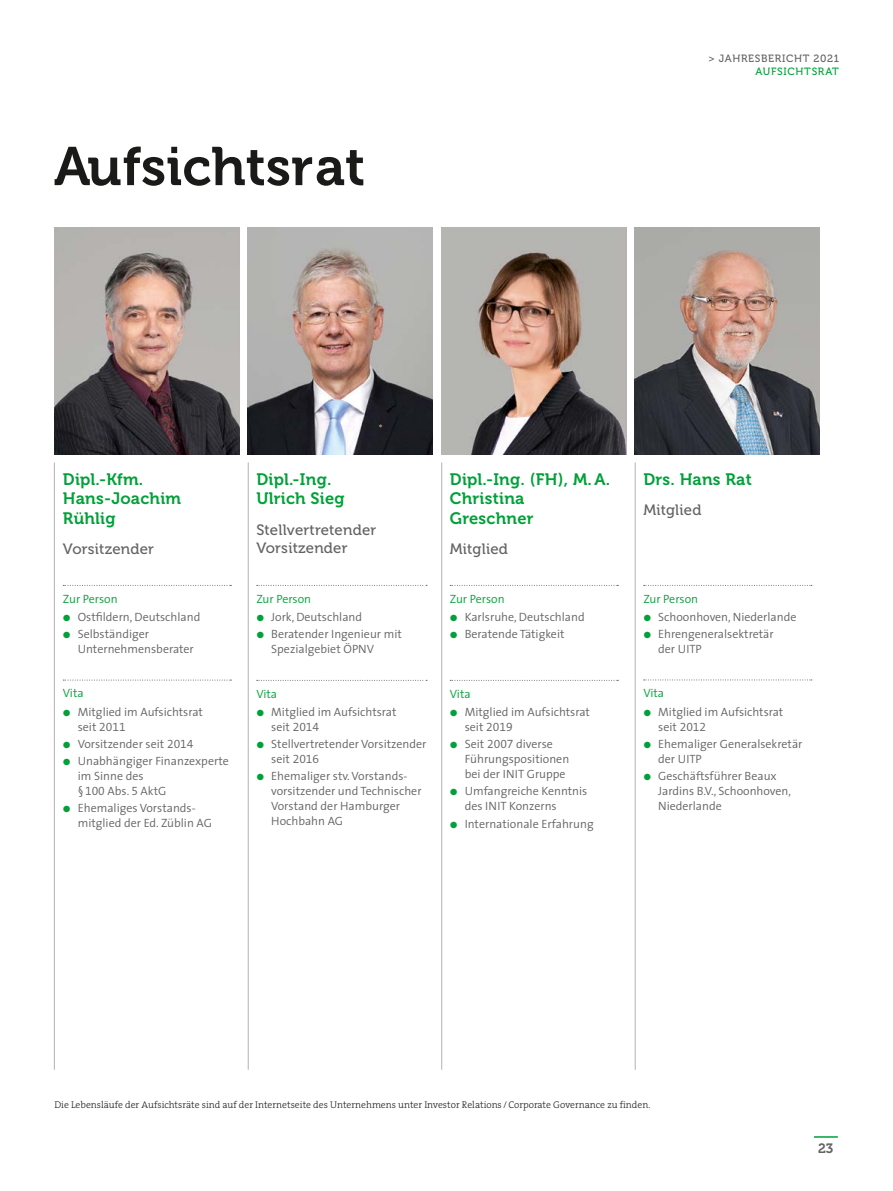
<style>
.page{position:relative;width:893px;height:1191px;background:#fff}
.page>*{position:absolute;margin:0;border:0;box-sizing:border-box;transform-origin:0 0}
.t1{font:54px "Museo 700";color:#1a1a18}
.t2{font:16.5px/19.5px "Museo 700";letter-spacing:.015em;color:#00a139}
.t3{font:15px/18px "Museo 500";letter-spacing:.015em;color:#636362}
.t4{font:13.5px "Museo 700";color:#636362}
.t5{font:300 12px/15px "The Sans";color:#636362}
.t6{font:10.5px "Museo 500";letter-spacing:.06em;color:#636362}
.t7{font:10.5px "Museo 500";letter-spacing:.065em;color:#00a139}
.t8{font:300 9.75px "The Serif";color:#1a1a18}
.s1{color:#00a139}
.s2{font-family:"The Sans Semi Light Expert";font-weight:400;font-size:9px;color:#00a139}
.s3{font-family:"The Sans Semi Light Expert";font-weight:400}
</style>
<div class="page">
<svg style="left:814px;top:1136px;width:24px;height:1px"></svg>
<img style="left:54px;top:228px;width:185px;height:226px">
<img style="left:248px;top:228px;width:185px;height:226px">
<img style="left:441px;top:228px;width:185px;height:226px">
<img style="left:635px;top:228px;width:185px;height:226px">
<svg style="left:450px;top:585px;width:168px;height:1px"></svg>
<svg style="left:450px;top:680px;width:168px;height:1px"></svg>
<svg style="left:63px;top:585px;width:168px;height:1px"></svg>
<svg style="left:63px;top:679px;width:168px;height:1px"></svg>
<svg style="left:257px;top:585px;width:170px;height:1px"></svg>
<svg style="left:257px;top:680px;width:170px;height:1px"></svg>
<svg style="left:644px;top:585px;width:168px;height:1px"></svg>
<svg style="left:644px;top:679px;width:168px;height:1px"></svg>
<hr style="left:54px;top:462px;width:1px;height:607px;background:#b1b2b3">
<hr style="left:248px;top:462px;width:1px;height:607px;background:#b1b2b3">
<hr style="left:441px;top:462px;width:1px;height:607px;background:#b1b2b3">
<hr style="left:635px;top:462px;width:1px;height:607px;background:#b1b2b3">
<h1 class="t1" style="left:54px;top:136px;width:313px">Aufsichtsrat</h1>
<p class="t6" style="left:709px;top:53px;width:132px">&gt; JAHRESBERICHT 2021</p>
<p class="t7" style="left:755px;top:66px;width:85px">AUFSICHTSRAT</p>
<h2 class="t2" style="left:63px;top:469px;width:120px">Dipl.-Kfm.<br>Hans-Joachim<br>Rühlig</h2>
<p class="t3" style="left:63px;top:540px;width:93px">Vorsitzender</p>
<p class="t5" style="left:63px;top:589px;width:139px;line-height:18.5px"><span class="s1">Zur Person<br></span><span class="s2">ö</span> Ostfildern, Deutschland</p>
<p class="t5" style="left:78px;top:626px;width:118px;text-indent:-15px"><span class="s2">ö</span> Selbständiger<br>Unternehmensberater</p>
<p class="t5" style="left:63px;top:684px;width:142px;line-height:18.5px"><span class="s1">Vita<br></span><span class="s2">ö</span> Mitglied im Aufsichtsrat</p>
<p class="t5" style="left:63px;top:718px;width:168px;line-height:17.1px;text-indent:15px">seit <span class="s3">2011<br></span><span class="s2">ö</span> Vorsitzender seit <span class="s3">2014<br></span><span class="s2">ö</span> Unabhängiger Finanzexperte</p>
<p class="t5" style="left:78px;top:768px;width:90px">im Sinne des §<span class="s3">100</span> Abs. <span class="s3">5</span> AktG</p>
<p class="t5" style="left:78px;top:800px;width:136px;text-indent:-15px"><span class="s2">ö</span> Ehemaliges Vorstands&shy;mitglied der Ed. Züblin AG</p>
<h2 class="t2" style="left:256px;top:469px;width:90px">Dipl.-Ing.<br>Ulrich Sieg</h2>
<p class="t3" style="left:256px;top:521px;width:122px">Stellvertretender<br>Vorsitzender</p>
<p class="t5" style="left:256px;top:589px;width:107px;line-height:18.5px"><span class="s1">Zur Person<br></span><span class="s2">ö</span> Jork, Deutschland</p>
<p class="t5" style="left:271px;top:626px;width:132px;text-indent:-15px"><span class="s2">ö</span> Beratender Ingenieur mit<br>Spezialgebiet ÖPNV</p>
<p class="t5" style="left:256px;top:684px;width:142px;line-height:18.5px"><span class="s1">Vita<br></span><span class="s2">ö</span> Mitglied im Aufsichtsrat</p>
<p class="t5" style="left:256px;top:718px;width:172px;line-height:17.1px;text-indent:15px">seit <span class="s3">2014<br></span><span class="s2">ö</span> Stellvertretender Vorsitzender</p>
<p class="t5" style="left:256px;top:750px;width:153px;line-height:17.1px;text-indent:15px">seit <span class="s3">2016<br></span><span class="s2">ö</span> Ehemaliger stv. Vorstands-</p>
<p class="t5" style="left:271px;top:783px;width:152px">vorsitzender und Technischer<br>Vorstand der Hamburger<br>Hochbahn AG</p>
<h2 class="t2" style="left:450px;top:469px;width:162px">Dipl.-Ing. (FH), M.A.<br>Christina<br>Greschner</h2>
<p class="t3" style="left:450px;top:540px;width:60px">Mitglied</p>
<p class="t5" style="left:450px;top:589px;width:136px;line-height:18.5px"><span class="s1">Zur Person<br></span><span class="s2">ö</span> Karlsruhe, Deutschland</p>
<p class="t5" style="left:450px;top:626px;width:116px"><span class="s2">ö</span> Beratende Tätigkeit</p>
<p class="t5" style="left:450px;top:684px;width:142px;line-height:18.5px"><span class="s1">Vita<br></span><span class="s2">ö</span> Mitglied im Aufsichtsrat</p>
<p class="t5" style="left:450px;top:718px;width:105px;line-height:17.1px;text-indent:15px">seit <span class="s3">2019<br></span><span class="s2">ö</span> Seit <span class="s3">2007</span> diverse</p>
<p class="t5" style="left:465px;top:751px;width:106px">Führungspositionen bei der INIT Gruppe</p>
<p class="t5" style="left:465px;top:783px;width:124px;text-indent:-15px"><span class="s2">ö</span> Umfangreiche Kenntnis des INIT Konzerns</p>
<p class="t5" style="left:450px;top:815px;width:145px"><span class="s2">ö</span> Internationale Erfahrung</p>
<h2 class="t2" style="left:643px;top:469px;width:110px">Drs. Hans Rat</h2>
<p class="t3" style="left:643px;top:501px;width:60px">Mitglied</p>
<p class="t5" style="left:643px;top:589px;width:155px;line-height:18.5px"><span class="s1">Zur Person<br></span><span class="s2">ö</span> Schoonhoven, Niederlande</p>
<p class="t5" style="left:658px;top:626px;width:117px;text-indent:-15px"><span class="s2">ö</span> Ehrengeneralsektretär der UITP</p>
<p class="t5" style="left:643px;top:683px;width:142px;line-height:18.5px"><span class="s1">Vita<br></span><span class="s2">ö</span> Mitglied im Aufsichtsrat</p>
<p class="t5" style="left:643px;top:718px;width:161px;line-height:17.1px;text-indent:15px">seit <span class="s3">2012<br></span><span class="s2">ö</span> Ehemaliger Generalsekretär</p>
<p class="t5" style="left:643px;top:750px;width:135px;line-height:17.1px;text-indent:15px">der UITP<br><span class="s2">ö</span> Geschäftsführer Beaux</p>
<p class="t5" style="left:658px;top:783px;width:134px">Jardins B.V., Schoonhoven,<br>Niederlande</p>
<p class="t8" style="left:54px;top:1096px;width:597px">Die Lebensläufe der Aufsichtsräte sind auf der Internetseite des Unternehmens unter Investor Relations /Corporate Governance zu finden.</p>
<p class="t4" style="left:818px;top:1140px;width:17px">23</p>
</div>
